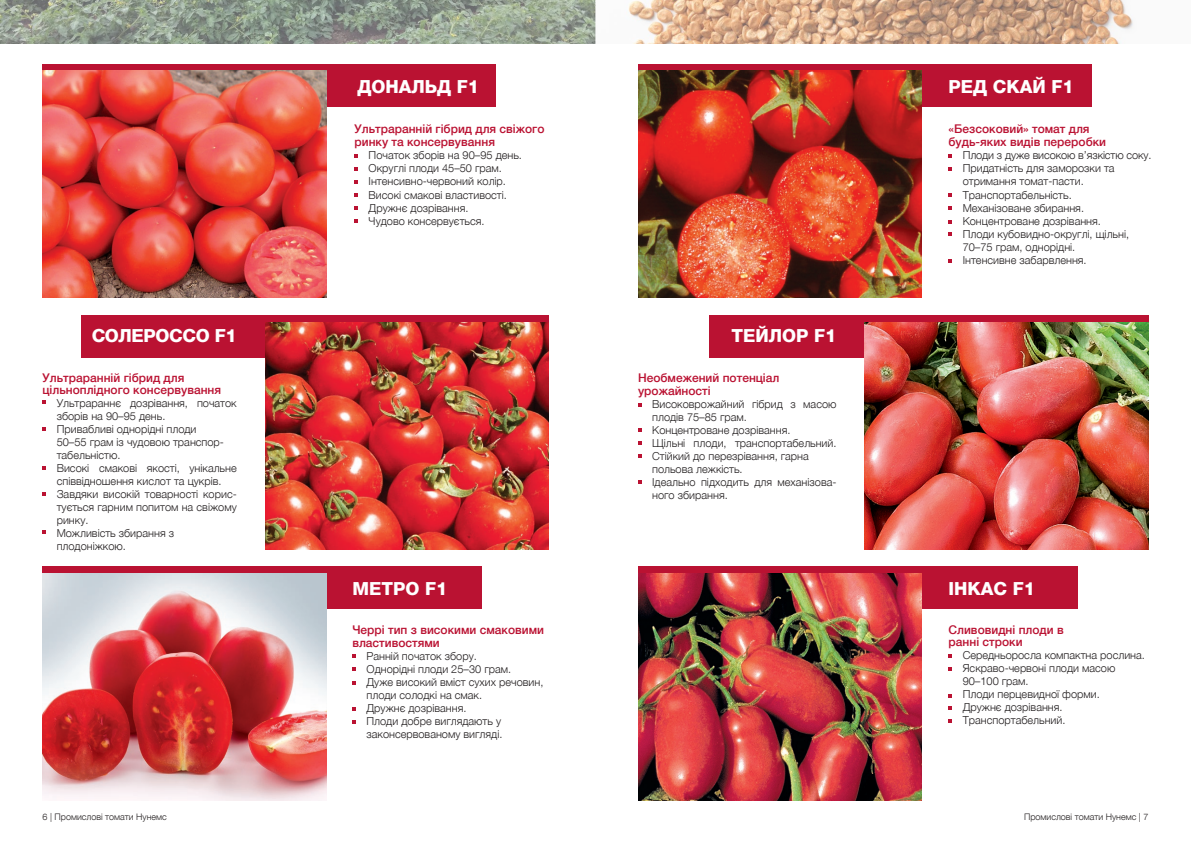
<style>
.page{position:relative;width:1191px;height:842px;background:#fff}
.page>*{position:absolute;margin:0;border:0;box-sizing:border-box;transform-origin:0 0}
.t1{font:800 18px "Helvetica Neue LTCYR";color:#fff}
.t2{font:800 18px "Helvetica Neue LTCYR";letter-spacing:-.02em;color:#fff}
.t3{font:500 12px/13px "Helvetica Neue LTCYR";color:#ba1232}
.t4{font:300 11px/13px "Helvetica Neue LTCYR";color:#231f20}
.t5{font:300 9px "Helvetica Neue LTCYR";color:#231f20}
</style>
<div class="page">
<div style="left:638px;top:64px;width:453px;height:42px;background:#ba1232"></div>
<img style="left:638px;top:71px;width:283px;height:227px">
<div style="left:709px;top:316px;width:439px;height:42px;background:#ba1232"></div>
<img style="left:865px;top:323px;width:283px;height:226px">
<div style="left:638px;top:566px;width:439px;height:43px;background:#ba1232"></div>
<img style="left:638px;top:573px;width:283px;height:227px">
<img style="left:0;top:0;width:1133px;height:43px">
<div style="left:43px;top:64px;width:453px;height:42px;background:#ba1232"></div>
<img style="left:43px;top:71px;width:283px;height:227px">
<div style="left:81px;top:316px;width:468px;height:42px;background:#ba1232"></div>
<img style="left:265px;top:323px;width:284px;height:226px">
<div style="left:43px;top:566px;width:439px;height:43px;background:#ba1232"></div>
<img style="left:43px;top:573px;width:283px;height:227px">
<svg style="left:354px;top:154px;width:4px;height:3px"></svg>
<svg style="left:354px;top:167px;width:4px;height:4px"></svg>
<svg style="left:354px;top:180px;width:4px;height:4px"></svg>
<svg style="left:354px;top:193px;width:4px;height:4px"></svg>
<svg style="left:354px;top:206px;width:4px;height:4px"></svg>
<svg style="left:354px;top:219px;width:4px;height:4px"></svg>
<svg style="left:43px;top:400px;width:3px;height:4px"></svg>
<svg style="left:43px;top:530px;width:3px;height:4px"></svg>
<svg style="left:948px;top:154px;width:4px;height:4px"></svg>
<svg style="left:948px;top:167px;width:4px;height:4px"></svg>
<svg style="left:948px;top:193px;width:4px;height:3px"></svg>
<svg style="left:948px;top:206px;width:4px;height:4px"></svg>
<svg style="left:948px;top:220px;width:4px;height:3px"></svg>
<svg style="left:948px;top:232px;width:4px;height:4px"></svg>
<svg style="left:948px;top:259px;width:4px;height:3px"></svg>
<svg style="left:638px;top:428px;width:3px;height:4px"></svg>
<svg style="left:638px;top:441px;width:3px;height:4px"></svg>
<svg style="left:638px;top:454px;width:3px;height:4px"></svg>
<svg style="left:948px;top:654px;width:4px;height:4px"></svg>
<svg style="left:948px;top:667px;width:4px;height:4px"></svg>
<svg style="left:948px;top:694px;width:4px;height:4px"></svg>
<svg style="left:948px;top:706px;width:4px;height:4px"></svg>
<svg style="left:948px;top:719px;width:4px;height:3px"></svg>
<svg style="left:352px;top:655px;width:4px;height:3px"></svg>
<svg style="left:352px;top:668px;width:4px;height:3px"></svg>
<svg style="left:352px;top:681px;width:4px;height:3px"></svg>
<svg style="left:352px;top:707px;width:4px;height:3px"></svg>
<svg style="left:352px;top:720px;width:4px;height:3px"></svg>
<h1 class="t2" style="left:92px;top:325px;width:147px">СОЛЕРОССО F1</h1>
<p class="t3" style="left:43px;top:371px;width:180px;line-height:12px">Ультраранній гібрид для цільноплідного консервування</p>
<p class="t4" style="left:57px;top:396px;width:182px">Ультрараннє дозрівання, початок зборів на 90–95 день.<br>Привабливі однорідні плоди<br>50–55 грам із чудовою транспор&shy;табельністю.<br>Високі смакові якості, унікальне співвідношення кислот та цукрів.<br>Завдяки високій товарності корис&shy;тується гарним попитом на свіжому ринку.<br>Можливість збирання з плодоніжкою.</p>
<h1 class="t1" style="left:357px;top:77px;width:123px">ДОНАЛЬД F1</h1>
<p class="t3" style="left:354px;top:123px;width:192px">Ультраранній гібрид для свіжого ринку та консервування</p>
<p class="t4" style="left:369px;top:149px;width:155px">Початок зборів на 90–95 день.<br>Округлі плоди 45–50 грам.<br>Інтенсивно-червоний колір.<br>Високі смакові властивості.<br>Дружнє дозрівання.<br>Чудово консервується.</p>
<h1 class="t1" style="left:352px;top:579px;width:97px">МЕТРО F1</h1>
<p class="t3" style="left:352px;top:624px;width:193px">Черрі тип з високими смаковими властивостями</p>
<p class="t4" style="left:366px;top:650px;width:178px">Ранній початок збору.<br>Однорідні плоди 25–30 грам.<br>Дуже високий вміст сухих речовин, плоди солодкі на смак.<br>Дружнє дозрівання.<br>Плоди добре виглядають у законсервованому вигляді.</p>
<h1 class="t1" style="left:731px;top:325px;width:107px">ТЕЙЛОР F1</h1>
<p class="t3" style="left:638px;top:371px;width:143px">Необмежений потенціал урожайності</p>
<p class="t4" style="left:652px;top:397px;width:186px">Високоврожайний гібрид з масою плодів 75–85 грам.<br>Концентроване дозрівання.<br>Щільні плоди, транспортабельний.<br>Стійкий до перезрівання, гарна польова лежкість.<br>Ідеально підходить для механізова&shy;ного збирання.</p>
<h1 class="t1" style="left:948px;top:77px;width:127px">РЕД СКАЙ F1</h1>
<p class="t3" style="left:948px;top:123px;width:159px">«Безсоковий» томат для будь-яких видів переробки</p>
<p class="t4" style="left:962px;top:149px;width:190px">Плоди з дуже високою в’язкістю соку.<br>Придатність для заморозки та отримання томат-пасти.<br>Транспортабельність.<br>Механізоване збирання.<br>Концентроване дозрівання.<br>Плоди кубовидно-округлі, щільні,<br>70–75 грам, однорідні.<br>Інтенсивне забарвлення.</p>
<h1 class="t1" style="left:948px;top:579px;width:88px">ІНКАС F1</h1>
<p class="t3" style="left:948px;top:624px;width:117px;line-height:12px">Сливовидні плоди в ранні строки</p>
<p class="t4" style="left:962px;top:649px;width:184px">Середньоросла компактна рослина.<br>Яскраво-червоні плоди масою<br>90–100 грам.<br>Плоди перцевидної форми.<br>Дружнє дозрівання.<br>Транспортабельний.</p>
<p class="t5" style="left:43px;top:812px;width:126px">6 | Промислові томати Нунемс</p>
<p class="t5" style="left:1024px;top:812px;width:126px">Промислові томати Нунемс | 7</p>
</div>
